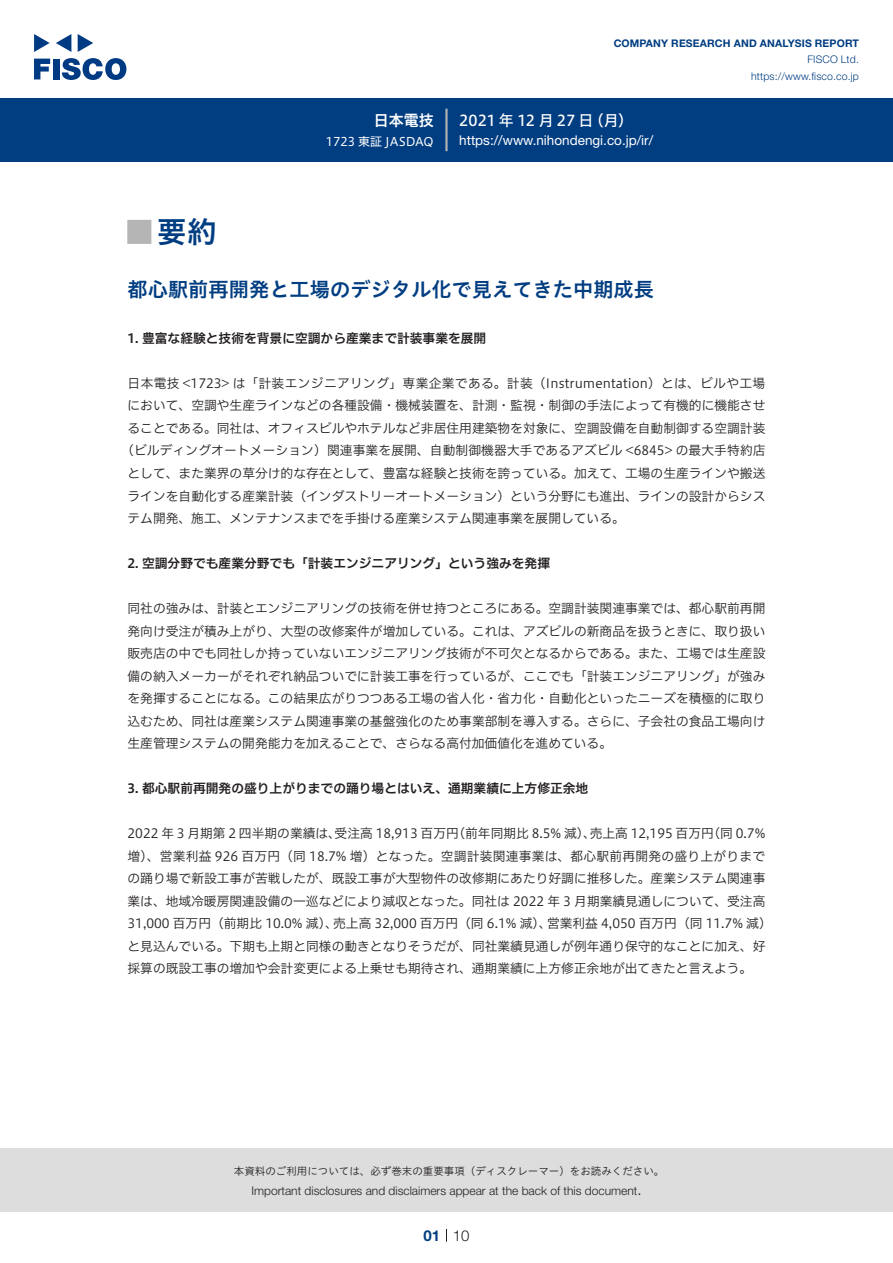
<style>
.page{position:relative;width:893px;height:1263px;background:#fff}
.page>*{position:absolute;margin:0;border:0;box-sizing:border-box;transform-origin:0 0}
.t1{font:30px "Hiragino UD Sans Std N W6";color:#003d81}
.t2{font:24px "Hiragino UD Sans Std W6";color:#b5b5b6}
.t3{font:20.25px "Hiragino UD Sans Std W6";color:#003d81}
.t4{font:15px "Hiragino UD Sans F Std N W5";letter-spacing:-.005em;color:#fff}
.t5{font:15px "Hiragino UD Sans F Std N W6";color:#fff}
.t6{font:300 15px "Helvetica Neue LT Std";color:#231f20}
.t7{font:700 15px "Helvetica Neue LT Std";color:#003d81}
.t8{font:13.5px "Helvetica Neue LT Std";color:#fff}
.t9{font:12.75px/22.5px "Hiragino UD Sans F Std N W3";color:#231f20;text-align:justify}
.t10{font:12.75px "Hiragino UD Sans F Std N W6";color:#231f20}
.t11{font:12.75px "Hiragino UD Sans F Std N W3";letter-spacing:.025em;color:#231f20}
.t12{font:12.75px "Hiragino UD Sans F Std N W3";letter-spacing:.02em;color:#231f20}
.t13{font:300 12px "Helvetica Neue LT Std";color:#231f20}
.t14{font:12px "Hiragino UD Sans F Std N W4";color:#fff}
.t15{font:10.5px "Hiragino UD Sans Std W3";color:#231f20}
.t16{font:700 10.5px "Helvetica Neue LT Std";letter-spacing:.015em;color:#003d81}
.t17{font:300 10.5px/16.5px "Helvetica Neue LT Std";letter-spacing:.015em;color:#003d81;text-align:right}
</style>
<div class="page">
<div style="left:0;top:1148px;width:893px;height:64px;background:#ddd"></div>
<svg style="left:34px;top:59px;width:16px;height:20px"></svg>
<div style="left:53px;top:59px;width:6px;height:20px;background:#003a83"></div>
<svg style="left:62px;top:58px;width:64px;height:22px"></svg>
<svg style="left:34px;top:34px;width:16px;height:18px"></svg>
<svg style="left:78px;top:34px;width:15px;height:18px"></svg>
<svg style="left:56px;top:34px;width:15px;height:18px"></svg>
<div style="left:0;top:98px;width:893px;height:64px;background:#003d81"></div>
<hr style="left:445px;top:109px;width:3px;height:42px;background:#b5b5b6">
<svg style="left:446px;top:1229px;width:1px;height:13px"></svg>
<p class="t5" style="left:374px;top:109px;width:62px">日本電技</p>
<p class="t14" style="left:326px;top:132px;width:109px">1723 東証 JASDAQ</p>
<p class="t16" style="left:614px;top:37px;width:247px">COMPANY RESEARCH AND ANALYSIS REPORT</p>
<p class="t17" style="left:751px;top:51px;width:109px">FISCO Ltd. https://www.fisco.co j p.</p>
<p class="t4" style="left:589px;top:109px;width:46px">（月(</p>
<p class="t4" style="left:459px;top:109px;width:136px">2021 年 12 月 27 日</p>
<p class="t8" style="left:459px;top:132px;width:195px">https://www.nihondengi. c o j p. /i r/</p>
<h1 class="t1" style="left:157px;top:209px;width:61px">要約</h1>
<h2 class="t2" style="left:128px;top:213px;width:25px">█</h2>
<h3 class="t3" style="left:128px;top:274px;width:528px">都心駅前再開発と工場のデジタル化で見えてきた中期成長</h3>
<p class="t10" style="left:128px;top:328px;width:360px">1. 豊富な経験と技術を背景に空調から産業まで計装事業を展開</p>
<p class="t11" style="left:128px;top:374px;width:639px">日本電技 &lt;1723&gt; は「計装エンジニアリング」専業企業である。計装（Instrumentation）とは、ビルや工場</p>
<p class="t9" style="left:128px;top:394px;width:639px">において、空調や生産ラインなどの各種設備・機械装置を、計測・監視・制御の手法によって有機的に機能させ</p>
<p class="t9" style="left:128px;top:416px;width:639px">ることである。同社は、オフィスビルやホテルなど非居住用建築物を対象に、空調設備を自動制御する空調計装</p>
<p class="t9" style="left:121px;top:439px;width:646px">（ビルディングオートメーション）関連事業を展開、自動制御機器大手であるアズビル &lt;6845&gt; の最大手特約店</p>
<p class="t9" style="left:128px;top:461px;width:639px">として、また業界の草分け的な存在として、豊富な経験と技術を誇っている。加えて、工場の生産ラインや搬送</p>
<p class="t9" style="left:128px;top:484px;width:639px">ラインを自動化する産業計装（インダストリーオートメーション）という分野にも進出、ラインの設計からシス</p>
<p class="t9" style="left:128px;top:506px;width:499px">テム開発、施工、メンテナンスまでを手掛ける産業システム関連事業を展開している。</p>
<p class="t10" style="left:128px;top:553px;width:424px">2. 空調分野でも産業分野でも「計装エンジニアリング」という強みを発揮</p>
<p class="t9" style="left:128px;top:596px;width:639px">同社の強みは、計装とエンジニアリングの技術を併せ持つところにある。空調計装関連事業では、都心駅前再開発向け受注が積み上がり、大型の改修案件が増加している。これは、アズビルの新商品を扱うときに、取り扱い販売店の中でも同社しか持っていないエンジニアリング技術が不可欠となるからである。また、工場では生産設備の納入メーカーがそれぞれ納品ついでに計装工事を行っているが、ここでも「計装エンジニアリング」が強みを発揮することになる。この結果広がりつつある工場の省人化・省力化・自動化といったニーズを積極的に取り込むため、同社は産業システム関連事業の基盤強化のため事業部制を導入する。さらに、子会社の食品工場向け生産管理システムの開発能力を加えることで、さらなる高付加価値化を進めている。</p>
<p class="t10" style="left:128px;top:778px;width:462px">3. 都心駅前再開発の盛り上がりまでの踊り場とはいえ、通期業績に上方修正余地</p>
<p class="t9" style="left:707px;top:821px;width:59px">（同 0.7%</p>
<p class="t9" style="left:452px;top:821px;width:145px">（前年同期比 8.5% 減）、</p>
<p class="t9" style="left:128px;top:821px;width:215px">2022 年 3 月期第 2 四半期の業績は、</p>
<p class="t12" style="left:128px;top:846px;width:639px">増）、営業利益 926 百万円（同 18.7% 増）となった。空調計装関連事業は、都心駅前再開発の盛り上がりまで</p>
<p class="t9" style="left:128px;top:866px;width:639px">の踊り場で新設工事が苦戦したが、既設工事が大型物件の改修期にあたり好調に推移した。産業システム関連事</p>
<p class="t9" style="left:128px;top:889px;width:639px">業は、地域冷暖房関連設備の一巡などにより減収となった。同社は 2022 年 3 月期業績見通しについて、受注高</p>
<p class="t9" style="left:547px;top:911px;width:226px">営業利益 4,050 百万円（同 11.7% 減(</p>
<p class="t9" style="left:335px;top:821px;width:126px">受注高 18,913 百万円</p>
<p class="t9" style="left:590px;top:821px;width:126px">売上高 12,195 百万円</p>
<p class="t9" style="left:128px;top:911px;width:639px;text-align:left">31,000 百万円（前期比 10.0% 減）、<br>と見込んでいる。下期も上期と同様の動きとなりそうだが、同社業績見通しが例年通り保守的なことに加え、好採算の既設工事の増加や会計変更による上乗せも期待され、通期業績に上方修正余地が出てきたと言えよう。</p>
<p class="t9" style="left:333px;top:911px;width:220px">売上高 32,000 百万円（同 6.1% 減）、</p>
<p class="t15" style="left:234px;top:1163px;width:432px">本資料のご利用については、必ず巻末の重要事項（ディスクレーマー）をお読みください。</p>
<p class="t6" style="left:637px;top:1180px;width:6px">.</p>
<p class="t13" style="left:251px;top:1183px;width:387px">Important disclosures and disclaimers appear at the back of this document</p>
<p class="t7" style="left:423px;top:1226px;width:18px">01</p>
<p class="t6" style="left:453px;top:1226px;width:18px">10</p>
</div>
